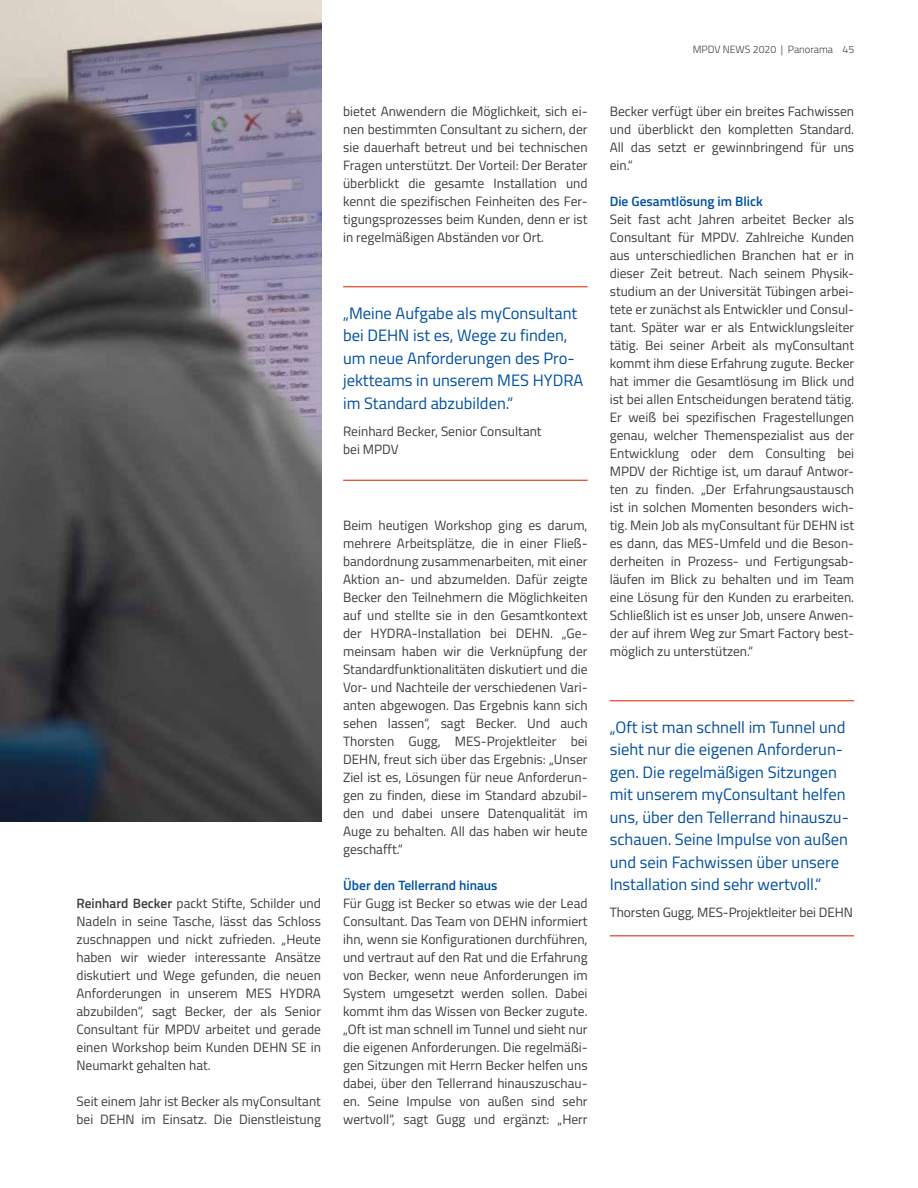
<style>
.page{position:relative;width:918px;height:1188px;background:#fff}
.page>*{position:absolute;margin:0;border:0;box-sizing:border-box;transform-origin:0 0}
.t1{font:16.5px/22.5px "Titillium";color:#004f9f}
.t2{font:13.5px/18px "Titillium";color:#3c3c3b;text-align:justify}
.t3{font:600 13.5px "Titillium";color:#004f9f}
.t4{font:300 10.5px "Titillium";color:#3c3c3b}
.s1{font-weight:600}
</style>
<div class="page">
<img style="left:0;top:0;width:321px;height:822px">
<hr style="left:343px;top:286px;width:245px;height:1px;background:#e63312">
<hr style="left:343px;top:480px;width:245px;height:1px;background:#e63312">
<hr style="left:610px;top:700px;width:244px;height:1px;background:#e63312">
<hr style="left:610px;top:935px;width:244px;height:1px;background:#e63312">
<p class="t2" style="left:343px;top:102px;width:246px">bietet Anwendern die Möglichkeit, sich ei&shy;nen bestimmten Consultant zu sichern, der sie dauerhaft betreut und bei technischen Fragen unterstützt. Der Vorteil: Der Berater überblickt die gesamte Installation und kennt die spezifischen Feinheiten des Fer&shy;tigungsprozesses beim Kunden, denn er ist in regelmäßigen Abständen vor Ort.</p>
<p class="t1" style="left:343px;top:301px;width:242px">„Meine Aufgabe als myConsultant bei DEHN ist es, Wege zu finden, um neue Anforderungen des Pro&shy;jektteams in unserem MES HYDRA im Standard abzubilden.“</p>
<p class="t2" style="left:343px;top:421px;width:200px">Reinhard Becker, Senior Consultant bei MPDV</p>
<p class="t2" style="left:77px;top:894px;width:246px"><span class="s1">Reinhard Becker</span> packt Stifte, Schilder und Nadeln in seine Tasche, lässt das Schloss zuschnappen und nickt zufrieden. „Heute haben wir wieder interessante Ansätze diskutiert und Wege gefunden, die neuen Anforderungen in unserem MES HYDRA abzubilden“, sagt Becker, der als Senior Consultant für MPDV arbeitet und gerade einen Workshop beim Kunden DEHN SE in Neumarkt gehalten hat.</p>
<p class="t2" style="left:77px;top:1092px;width:246px">Seit einem Jahr ist Becker als myConsultant bei DEHN im Einsatz. Die Dienstleistung</p>
<p class="t2" style="left:343px;top:516px;width:246px">Beim heutigen Workshop ging es darum, mehrere Arbeitsplätze, die in einer Fließ&shy;bandordnung zusammenarbeiten, mit einer Aktion an- und abzumelden. Dafür zeigte Becker den Teilnehmern die Möglichkeiten auf und stellte sie in den Gesamtkontext der HYDRA-Installation bei DEHN. „Ge&shy;meinsam haben wir die Verknüpfung der Standardfunktionalitäten diskutiert und die Vor- und Nachteile der verschiedenen Vari&shy;anten abgewogen. Das Ergebnis kann sich sehen lassen“, sagt Becker. Und auch Thorsten Gugg, MES-Projektleiter bei DEHN, freut sich über das Ergebnis: „Unser Ziel ist es, Lösungen für neue Anforderun&shy;gen zu finden, diese im Standard abzubil&shy;den und dabei unsere Datenqualität im Auge zu behalten. All das haben wir heute geschafft.“</p>
<p class="t3" style="left:343px;top:875px;width:156px">Über den Tellerrand hinaus</p>
<p class="t2" style="left:343px;top:894px;width:246px">Für Gugg ist Becker so etwas wie der Lead Consultant. Das Team von DEHN informiert ihn, wenn sie Konfigurationen durchführen, und vertraut auf den Rat und die Erfahrung von Becker, wenn neue Anforderungen im System umgesetzt werden sollen. Dabei kommt ihm das Wissen von Becker zugute. „Oft ist man schnell im Tunnel und sieht nur die eigenen Anforderungen. Die regelmäßi&shy;gen Sitzungen mit Herrn Becker helfen uns dabei, über den Tellerrand hinauszuschau&shy;en. Seine Impulse von außen sind sehr wertvoll“, sagt Gugg und ergänzt: „Herr</p>
<p class="t4" style="left:693px;top:41px;width:163px">MPDV NEWS 2020 | Panorama 45</p>
<p class="t2" style="left:610px;top:102px;width:246px">Becker verfügt über ein breites Fachwissen und überblickt den kompletten Standard.<br>All das setzt er gewinnbringend für uns ein.“</p>
<p class="t3" style="left:610px;top:191px;width:155px">Die Gesamtlösung im Blick</p>
<p class="t2" style="left:610px;top:210px;width:246px">Seit fast acht Jahren arbeitet Becker als Consultant für MPDV. Zahlreiche Kunden aus unterschiedlichen Branchen hat er in dieser Zeit betreut. Nach seinem Physik&shy;studium an der Universität Tübingen arbei&shy;tete er zunächst als Entwickler und Consul&shy;tant. Später war er als Entwicklungsleiter tätig. Bei seiner Arbeit als myConsultant kommt ihm diese Erfahrung zugute. Becker hat immer die Gesamtlösung im Blick und ist bei allen Entscheidungen beratend tätig.<br>Er weiß bei spezifischen Fragestellungen genau, welcher Themenspezialist aus der Entwicklung oder dem Consulting bei MPDV der Richtige ist, um darauf Antwor&shy;ten zu finden. „Der Erfahrungsaustausch ist in solchen Momenten besonders wich&shy;tig. Mein Job als myConsultant für DEHN ist es dann, das MES-Umfeld und die Beson&shy;derheiten in Prozess- und Fertigungsab&shy;läufen im Blick zu behalten und im Team eine Lösung für den Kunden zu erarbeiten.<br>Schließlich ist es unser Job, unsere Anwen&shy;der auf ihrem Weg zur Smart Factory best&shy;möglich zu unterstützen.“</p>
<p class="t1" style="left:610px;top:715px;width:241px">„Oft ist man schnell im Tunnel und sieht nur die eigenen Anforderun&shy;gen. Die regelmäßigen Sitzungen mit unserem myConsultant helfen uns, über den Tellerrand hinauszu&shy;schauen. Seine Impulse von außen und sein Fachwissen über unsere Installation sind sehr wertvoll.“</p>
<p class="t2" style="left:610px;top:903px;width:245px">Thorsten Gugg, MES-Projektleiter bei DEHN</p>
</div>
